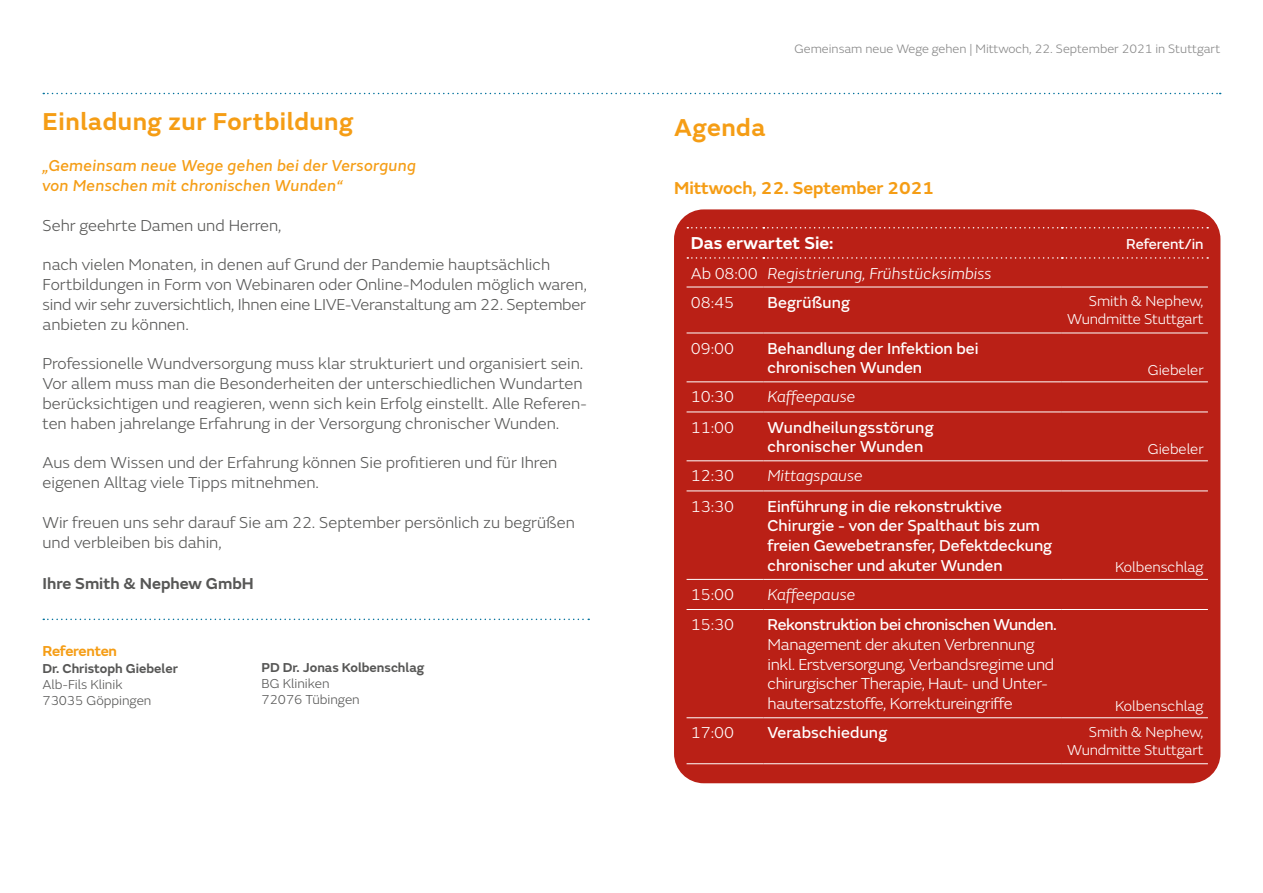
<style>
.page{position:relative;width:1263px;height:893px;background:#fff}
.page>*{position:absolute;margin:0;border:0;box-sizing:border-box;transform-origin:0 0}
.t1{font:600 25.5px "SN Emeric";letter-spacing:.02em;color:#f59d15}
.t2{font:600 18px "SN Emeric";color:#f59d15}
.t3{font:600 18px "SN Emeric";color:#fff}
.t4{font:300 16.5px/19.8px "SN Emeric";color:#575756}
.t5{font:16.5px/19.8px "SN Emeric Core";color:#fff}
.t6{font:300 16.5px/19.8px "SN Emeric";letter-spacing:-.02em;color:#fff}
.t7{font:italic 300 16.5px/29.1px "SN Emeric";color:#fff}
.t8{font:italic 16.5px/19.8px "SN Emeric Core";letter-spacing:.02em;color:#f59d15}
.t9{font:16.5px "SN Emeric Core";letter-spacing:-.02em;color:#fff}
.t10{font:600 16.5px "SN Emeric";color:#575756}
.t11{font:300 15px/18px "SN Emeric";color:#fff;text-align:right}
.t12{font:15px "SN Emeric Core";color:#fff}
.t13{font:600 15px "SN Emeric";letter-spacing:-.015em;color:#f59d15}
.t14{font:300 13.5px/16.2px "SN Emeric";color:#575756}
.t15{font:600 13.5px "SN Emeric";color:#575756}
.t16{font:300 12.75px "SN Emeric";color:#878787}
.s1{font-style:normal}
</style>
<div class="page">
<div style="left:674px;top:209px;width:546px;height:574px;background:#ba2016;border-radius:30px"></div>
<svg style="left:687px;top:227px;width:521px;height:2px"></svg>
<svg style="left:687px;top:257px;width:521px;height:2px"></svg>
<hr style="left:686px;top:287px;width:77px;height:1px;background:#fff">
<hr style="left:763px;top:287px;width:299px;height:1px;background:#fff">
<hr style="left:1062px;top:287px;width:146px;height:1px;background:#fff">
<hr style="left:686px;top:333px;width:77px;height:1px;background:#fff">
<hr style="left:763px;top:333px;width:299px;height:1px;background:#fff">
<hr style="left:1062px;top:333px;width:146px;height:1px;background:#fff">
<hr style="left:686px;top:382px;width:77px;height:1px;background:#fff">
<hr style="left:763px;top:382px;width:299px;height:1px;background:#fff">
<hr style="left:1062px;top:382px;width:146px;height:1px;background:#fff">
<hr style="left:686px;top:412px;width:77px;height:1px;background:#fff">
<hr style="left:763px;top:412px;width:299px;height:1px;background:#fff">
<hr style="left:1062px;top:412px;width:146px;height:1px;background:#fff">
<hr style="left:686px;top:461px;width:77px;height:1px;background:#fff">
<hr style="left:763px;top:461px;width:299px;height:1px;background:#fff">
<hr style="left:1062px;top:461px;width:146px;height:1px;background:#fff">
<hr style="left:686px;top:491px;width:77px;height:1px;background:#fff">
<hr style="left:763px;top:491px;width:299px;height:1px;background:#fff">
<hr style="left:1062px;top:491px;width:146px;height:1px;background:#fff">
<hr style="left:686px;top:579px;width:77px;height:1px;background:#fff">
<hr style="left:763px;top:579px;width:299px;height:1px;background:#fff">
<hr style="left:1062px;top:579px;width:146px;height:1px;background:#fff">
<hr style="left:686px;top:609px;width:77px;height:1px;background:#fff">
<hr style="left:763px;top:609px;width:299px;height:1px;background:#fff">
<hr style="left:1062px;top:609px;width:146px;height:1px;background:#fff">
<hr style="left:686px;top:717px;width:77px;height:1px;background:#fff">
<hr style="left:763px;top:717px;width:299px;height:1px;background:#fff">
<hr style="left:1062px;top:717px;width:146px;height:1px;background:#fff">
<hr style="left:686px;top:763px;width:77px;height:1px;background:#fff">
<hr style="left:763px;top:763px;width:299px;height:1px;background:#fff">
<hr style="left:1062px;top:763px;width:146px;height:1px;background:#fff">
<svg style="left:43px;top:93px;width:1178px;height:1px"></svg>
<svg style="left:43px;top:619px;width:546px;height:1px"></svg>
<h1 class="t1" style="left:43px;top:105px;width:312px">Einladung zur Fortbildung</h1>
<p class="t8" style="left:43px;top:156px;width:375px">„Gemeinsam neue Wege gehen bei der Versorgung von Menschen mit chronischen Wunden“</p>
<p class="t4" style="left:43px;top:215px;width:241px">Sehr geehrte Damen und Herren,</p>
<p class="t4" style="left:43px;top:255px;width:546px">nach vielen Monaten, in denen auf Grund der Pandemie hauptsächlich Fortbildungen in Form von Webinaren oder Online-Modulen möglich waren, sind wir sehr zuversichtlich, Ihnen eine LIVE-Veranstaltung am 22. September anbieten zu können.</p>
<p class="t4" style="left:43px;top:354px;width:546px">Professionelle Wundversorgung muss klar strukturiert und organisiert sein.<br>Vor allem muss man die Besonderheiten der unterschiedlichen Wundarten berücksichtigen und reagieren, wenn sich kein Erfolg einstellt. Alle Referen&shy;ten haben jahrelange Erfahrung in der Versorgung chronischer Wunden.</p>
<p class="t4" style="left:43px;top:453px;width:516px">Aus dem Wissen und der Erfahrung können Sie profitieren und für Ihren eigenen Alltag viele Tipps mitnehmen.</p>
<p class="t4" style="left:43px;top:512px;width:534px">Wir freuen uns sehr darauf Sie am 22. September persönlich zu begrüßen und verbleiben bis dahin,</p>
<p class="t10" style="left:43px;top:573px;width:213px">Ihre Smith &amp; Nephew GmbH</p>
<p class="t13" style="left:43px;top:642px;width:76px">Referenten</p>
<p class="t15" style="left:43px;top:659px;width:137px">Dr. Christoph Giebeler</p>
<p class="t14" style="left:43px;top:676px;width:110px">Alb-Fils Klinik<br>73035 Göppingen</p>
<p class="t15" style="left:262px;top:658px;width:164px">PD Dr. Jonas Kolbenschlag</p>
<p class="t14" style="left:262px;top:675px;width:100px">BG Kliniken<br>72076 Tübingen</p>
<h1 class="t1" style="left:674px;top:111px;width:93px">Agenda</h1>
<p class="t16" style="left:794px;top:41px;width:427px">Gemeinsam neue Wege gehen | Mittwoch, 22. September 2021 in Stuttgart</p>
<p class="t2" style="left:674px;top:177px;width:262px">Mittwoch, 22. September 2021</p>
<p class="t3" style="left:691px;top:232px;width:144px">Das erwartet Sie:</p>
<p class="t12" style="left:1126px;top:235px;width:79px">Referent/in</p>
<p class="t7" style="left:691px;top:258px;width:302px"><span class="s1">Ab 08:00</span> Registrierung, Frühstücksimbiss<br><span class="s1">08:45</span></p>
<p class="t5" style="left:767px;top:292px;width:84px">Begrüßung</p>
<p class="t11" style="left:1067px;top:292px;width:138px">Smith &amp; Nephew,<br>Wundmitte Stuttgart</p>
<p class="t6" style="left:691px;top:338px;width:45px">09:00</p>
<p class="t5" style="left:767px;top:338px;width:213px">Behandlung der Infektion bei chronischen Wunden</p>
<p class="t6" style="left:691px;top:387px;width:45px">10:30</p>
<p class="t7" style="left:767px;top:382px;width:89px">Kaffeepause</p>
<p class="t6" style="left:691px;top:417px;width:45px">11:00</p>
<p class="t5" style="left:767px;top:417px;width:168px">Wundheilungsstörung chronischer Wunden</p>
<p class="t6" style="left:691px;top:466px;width:45px">12:30</p>
<p class="t7" style="left:767px;top:461px;width:97px">Mittagspause</p>
<p class="t6" style="left:691px;top:496px;width:45px">13:30</p>
<p class="t5" style="left:767px;top:496px;width:286px">Einführung in die rekonstruktive Chirurgie - von der Spalthaut bis zum freien Gewebetransfer, Defektdeckung chronischer und akuter Wunden</p>
<p class="t6" style="left:691px;top:584px;width:45px">15:00</p>
<p class="t7" style="left:767px;top:580px;width:89px">Kaffeepause</p>
<p class="t6" style="left:691px;top:615px;width:45px">15:30</p>
<p class="t9" style="left:767px;top:614px;width:291px">Rekonstruktion bei chronischen Wunden.</p>
<p class="t6" style="left:767px;top:634px;width:288px">Management der akuten Verbrennung inkl. Erstversorgung, Verbandsregime und chirurgischer Therapie, Haut- und Unter&shy;hautersatzstoffe, Korrektureingriffe</p>
<p class="t11" style="left:1148px;top:361px;width:57px">Giebeler</p>
<p class="t11" style="left:1148px;top:440px;width:57px">Giebeler</p>
<p class="t11" style="left:1115px;top:558px;width:90px">Kolbenschlag</p>
<p class="t11" style="left:1115px;top:697px;width:90px">Kolbenschlag</p>
<p class="t6" style="left:691px;top:723px;width:45px">17:00</p>
<p class="t5" style="left:767px;top:723px;width:121px">Verabschiedung</p>
<p class="t11" style="left:1067px;top:723px;width:138px">Smith &amp; Nephew,<br>Wundmitte Stuttgart</p>
</div>
